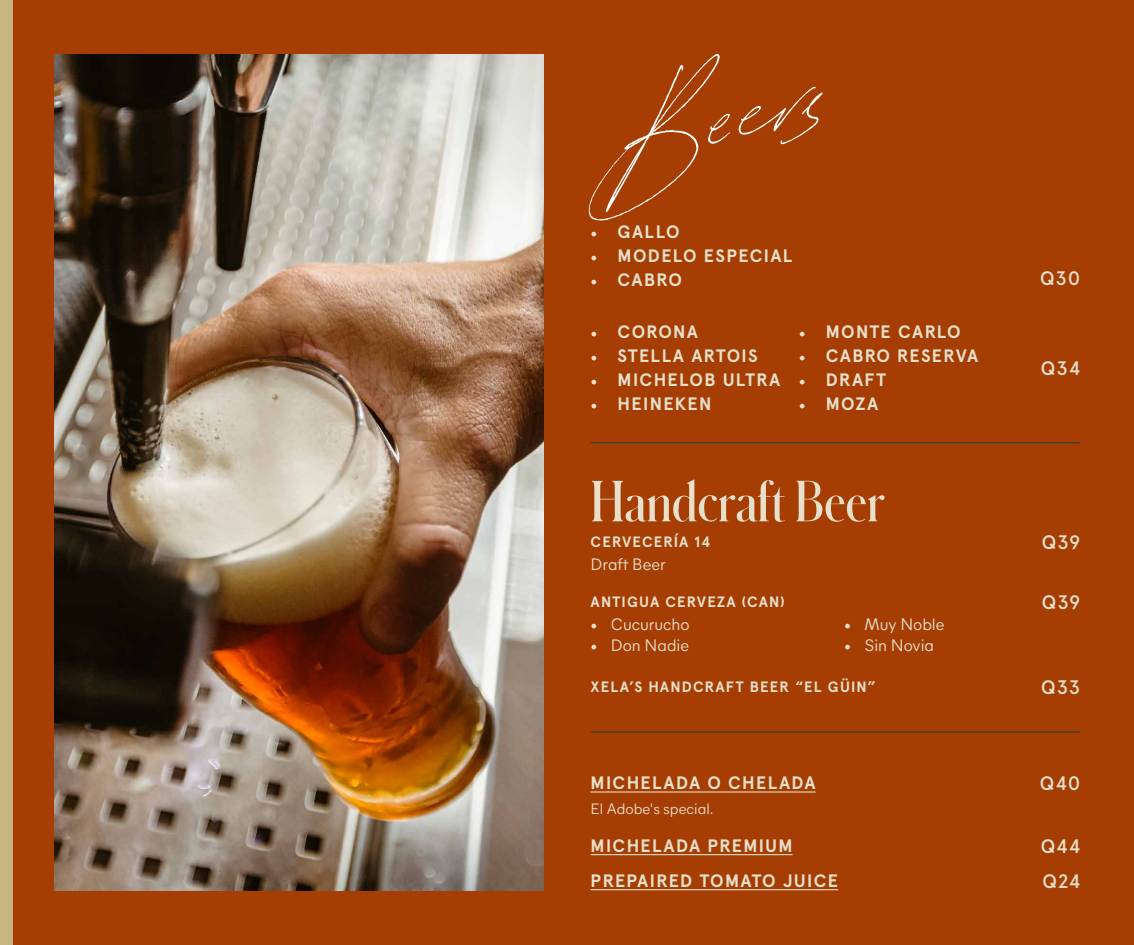
<style>
.page{position:relative;width:1134px;height:945px;background:#a63d03}
.page>*{position:absolute;margin:0;border:0;box-sizing:border-box;transform-origin:0 0}
.t1{font:italic 189.15px "Sebastian Bobby Alt Slanted";color:#fff;scale:1.05 1}
.t2{font:54px "Schnyder Cond M Demi";color:#e8e0cb}
.t3{font:500 19.5px "Apercu Pro";letter-spacing:.075em;color:#e8e0cb}
.t4{font:700 18px "Apercu Pro";letter-spacing:.075em;color:#e8e0cb}
.t5{font:16.5px "Mier A";color:#e8e0cb}
.t6{font:700 15px "Apercu Pro";letter-spacing:.075em;color:#e8e0cb}
.t7{font:15px "Mier A";color:#e8e0cb}
.s1{font-family:"Minion Pro";font-weight:400}
.s2{font-family:"Schnyder Cond S Demi"}
.s3{font-family:"Minion Pro";font-size:18px}
</style>
<div class="page">
<img style="left:54px;top:54px;width:489px;height:837px">
<hr style="left:591px;top:854px;width:202px;height:1px;background:#e8e0cb">
<hr style="left:591px;top:889px;width:247px;height:1px;background:#e8e0cb">
<hr style="left:591px;top:791px;width:225px;height:2px;background:#e8e0cb">
<hr style="left:591px;top:731px;width:489px;height:2px;background:#4c3c30">
<hr style="left:591px;top:442px;width:489px;height:1px;background:#4c3c30">
<div style="left:0;top:0;width:13px;height:945px;background:#c8b480"></div>
<h1 class="t1" style="left:579px;top:27px;width:213px;rotate:-10deg">Beer s</h1>
<p class="t4" style="left:591px;top:218px;width:90px"><span class="s1">•</span> GALLO</p>
<p class="t4" style="left:591px;top:242px;width:204px"><span class="s1">•</span> MODELO ESPECIAL</p>
<p class="t4" style="left:591px;top:266px;width:93px"><span class="s1">•</span> CABRO</p>
<p class="t3" style="left:1040px;top:263px;width:41px">Q30</p>
<p class="t4" style="left:591px;top:318px;width:109px"><span class="s1">•</span> CORONA</p>
<p class="t4" style="left:591px;top:341px;width:169px"><span class="s1">•</span> STELLA ARTOIS</p>
<p class="t4" style="left:591px;top:365px;width:191px"><span class="s1">•</span> MICHELOB ULTRA</p>
<p class="t4" style="left:591px;top:389px;width:122px"><span class="s1">•</span> HEINEKEN</p>
<p class="t4" style="left:799px;top:317px;width:164px"><span class="s1">•</span> MONTE CARLO</p>
<p class="t4" style="left:799px;top:341px;width:181px"><span class="s1">•</span> CABRO RESERVA</p>
<p class="t4" style="left:799px;top:365px;width:89px"><span class="s1">•</span> DRAFT</p>
<p class="t4" style="left:799px;top:389px;width:81px"><span class="s1">•</span> MOZA</p>
<h2 class="t2" style="left:591px;top:465px;width:296px"><span class="s2">H</span>andcraft Beer</h2>
<p class="t5" style="left:591px;top:552px;width:77px">Draft Beer</p>
<p class="t6" style="left:591px;top:530px;width:121px">CERVECERÍA 14</p>
<p class="t6" style="left:591px;top:590px;width:196px">ANTIGUA CERVEZA (CAN)</p>
<p class="t5" style="left:591px;top:612px;width:101px"><span class="s3">•</span> Cucurucho</p>
<p class="t5" style="left:591px;top:633px;width:100px"><span class="s3">•</span> Don Nadie</p>
<p class="t5" style="left:844px;top:612px;width:102px"><span class="s3">•</span> Muy Noble</p>
<p class="t5" style="left:844px;top:633px;width:91px"><span class="s3">•</span> Sin Novia</p>
<p class="t6" style="left:591px;top:675px;width:287px">XELA’S HANDCRAFT BEER “EL GÜIN”</p>
<p class="t3" style="left:1041px;top:353px;width:41px">Q34</p>
<p class="t3" style="left:1042px;top:527px;width:40px">Q39</p>
<p class="t3" style="left:1042px;top:587px;width:40px">Q39</p>
<p class="t3" style="left:1041px;top:672px;width:40px">Q33</p>
<p class="t4" style="left:591px;top:769px;width:227px">MICHELADA O CHELADA</p>
<p class="t3" style="left:1040px;top:768px;width:42px">Q40</p>
<p class="t7" style="left:591px;top:798px;width:125px">El Adobe's special.</p>
<p class="t4" style="left:591px;top:831px;width:204px">MICHELADA PREMIUM</p>
<p class="t3" style="left:1041px;top:831px;width:41px">Q44</p>
<p class="t4" style="left:591px;top:867px;width:249px">PREPAIRED TOMATO JUICE</p>
<p class="t3" style="left:1043px;top:866px;width:39px">Q24</p>
</div>
